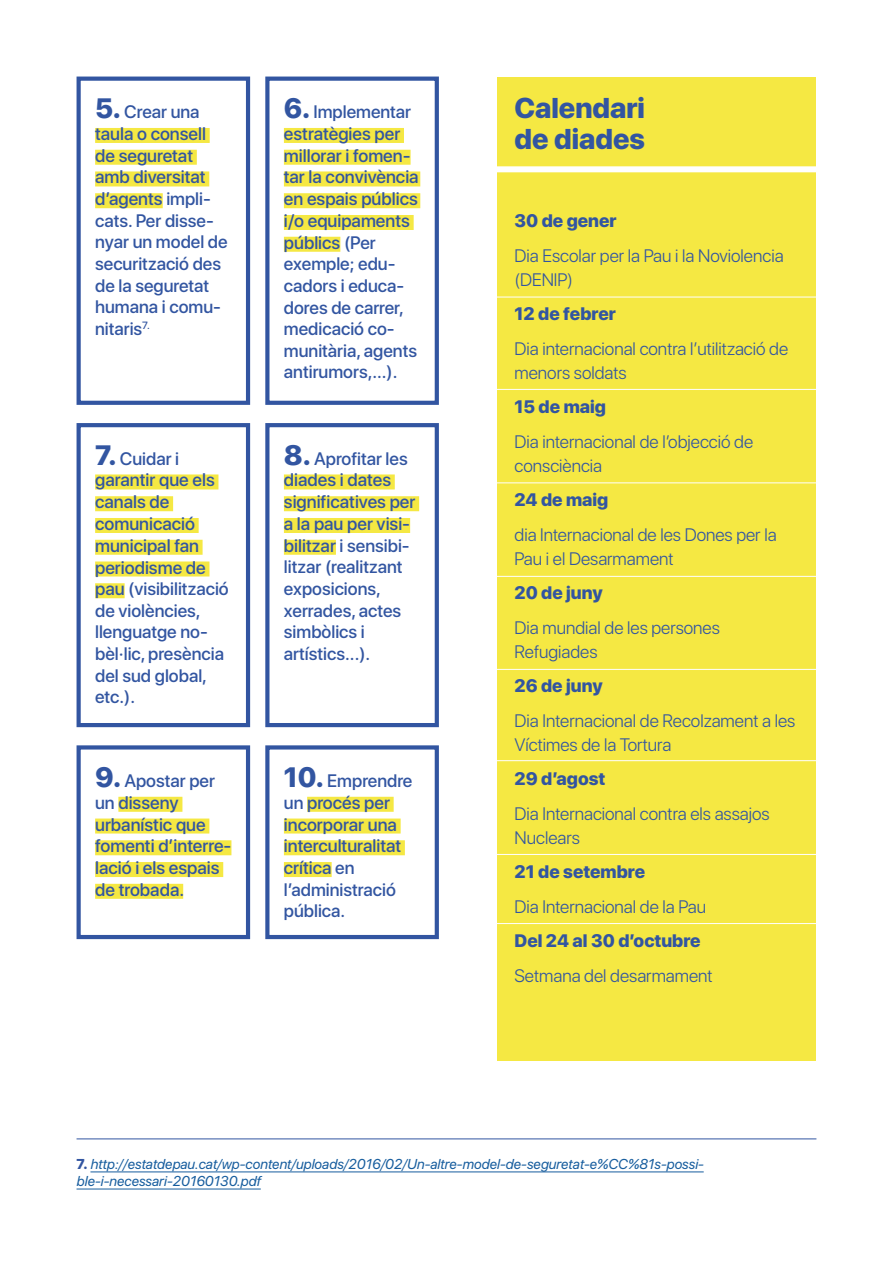
<style>
.page{position:relative;width:893px;height:1263px;background:#fff}
.page>*{position:absolute;margin:0;border:0;box-sizing:border-box;transform-origin:0 0}
.t1{font:800 28.5px "SF Pro Display";color:#3255a1}
.t2{font:500 18.15px/21.8px "SF Pro Display";color:#3255a1}
.t3{font:500 18px/21.6px "SF Pro Display";color:#3255a1}
.t4{font:300 18px/24px "SF Pro Display";color:#3255a1}
.t5{font:800 18px "SF Pro Display";color:#3255a1}
.t6{font:italic 14.25px/17.1px "SF Pro Display";color:#175d9e}
.s1{font-weight:800;font-size:27.9px}
.s2{font-size:18px}
.s3{font-size:18.15px}
.s4{font-weight:800;font-style:normal;color:#3255a1}
</style>
<div class="page">
<div style="left:497px;top:77px;width:319px;height:984px;background:#f5e843"></div>
<hr style="left:480px;top:297px;width:348px;height:1px;background:#fff">
<div style="left:480px;top:166px;width:348px;height:6px;background:#fff"></div>
<hr style="left:480px;top:389px;width:348px;height:1px;background:#fff">
<hr style="left:480px;top:483px;width:348px;height:1px;background:#fff">
<hr style="left:480px;top:576px;width:348px;height:1px;background:#fff">
<hr style="left:480px;top:669px;width:348px;height:1px;background:#fff">
<hr style="left:480px;top:760px;width:348px;height:1px;background:#fff">
<hr style="left:480px;top:854px;width:348px;height:1px;background:#fff">
<hr style="left:480px;top:923px;width:348px;height:1px;background:#fff">
<hr style="left:90px;top:1171px;width:614px;height:1px;background:#175d9e">
<hr style="left:77px;top:1188px;width:184px;height:1px;background:#175d9e">
<hr style="left:77px;top:1138px;width:739px;height:1px;background:#3255a1">
<div style="left:77px;top:77px;width:173px;height:328px;border:4px solid #3255a1"></div>
<div style="left:77px;top:423px;width:173px;height:304px;border:4px solid #3255a1"></div>
<div style="left:77px;top:745px;width:173px;height:194px;border:4px solid #3255a1"></div>
<div style="left:265px;top:77px;width:174px;height:328px;border:4px solid #3255a1"></div>
<div style="left:265px;top:423px;width:174px;height:304px;border:4px solid #3255a1"></div>
<div style="left:265px;top:745px;width:174px;height:194px;border:4px solid #3255a1"></div>
<div style="left:95px;top:128px;width:115px;height:15px;background:#f5e843"></div>
<div style="left:95px;top:150px;width:102px;height:15px;background:#f5e843"></div>
<div style="left:95px;top:171px;width:114px;height:15px;background:#f5e843"></div>
<div style="left:95px;top:193px;width:68px;height:15px;background:#f5e843"></div>
<div style="left:95px;top:474px;width:123px;height:15px;background:#f5e843"></div>
<div style="left:95px;top:496px;width:78px;height:15px;background:#f5e843"></div>
<div style="left:95px;top:518px;width:104px;height:15px;background:#f5e843"></div>
<div style="left:95px;top:540px;width:108px;height:15px;background:#f5e843"></div>
<div style="left:95px;top:561px;width:114px;height:15px;background:#f5e843"></div>
<div style="left:95px;top:583px;width:30px;height:15px;background:#f5e843"></div>
<div style="left:118px;top:797px;width:64px;height:15px;background:#f5e843"></div>
<div style="left:95px;top:818px;width:114px;height:15px;background:#f5e843"></div>
<div style="left:95px;top:840px;width:136px;height:15px;background:#f5e843"></div>
<div style="left:95px;top:862px;width:128px;height:15px;background:#f5e843"></div>
<div style="left:95px;top:884px;width:88px;height:15px;background:#f5e843"></div>
<div style="left:284px;top:128px;width:120px;height:15px;background:#f5e843"></div>
<div style="left:284px;top:150px;width:127px;height:15px;background:#f5e843"></div>
<div style="left:284px;top:171px;width:136px;height:15px;background:#f5e843"></div>
<div style="left:284px;top:193px;width:136px;height:15px;background:#f5e843"></div>
<div style="left:284px;top:215px;width:130px;height:15px;background:#f5e843"></div>
<div style="left:284px;top:237px;width:56px;height:15px;background:#f5e843"></div>
<div style="left:284px;top:474px;width:111px;height:15px;background:#f5e843"></div>
<div style="left:284px;top:496px;width:135px;height:15px;background:#f5e843"></div>
<div style="left:284px;top:518px;width:126px;height:15px;background:#f5e843"></div>
<div style="left:284px;top:540px;width:52px;height:15px;background:#f5e843"></div>
<div style="left:307px;top:797px;width:87px;height:15px;background:#f5e843"></div>
<div style="left:284px;top:818px;width:117px;height:15px;background:#f5e843"></div>
<div style="left:284px;top:840px;width:121px;height:15px;background:#f5e843"></div>
<div style="left:284px;top:862px;width:48px;height:15px;background:#f5e843"></div>
<p class="t3" style="left:95px;top:102px;width:106px"><span class="s1">5.</span> Crear una</p>
<p class="t2" style="left:95px;top:123px;width:117px">taula o consell de seguretat amb diversitat d’agents <span class="s2">impli-</span></p>
<p class="t3" style="left:95px;top:210px;width:134px">cats. Per disse&shy;nyar un model de securització des de la seguretat humana i comu&shy;nitaris<sup>7.</sup></p>
<p class="t3" style="left:95px;top:448px;width:86px"><span class="s1">7.</span> Cuidar i</p>
<p class="t2" style="left:95px;top:470px;width:121px">garantir que els canals de</p>
<p class="t2" style="left:95px;top:513px;width:105px">comunicació municipal fan</p>
<p class="t2" style="left:95px;top:557px;width:112px">periodisme de</p>
<p class="t3" style="left:95px;top:579px;width:135px"><span class="s3">pau</span> (visibilització de violències, llenguatge no&shy;bèl·lic, presència del sud global, etc.).</p>
<p class="t3" style="left:95px;top:771px;width:121px"><span class="s1">9.</span> Apostar per</p>
<p class="t2" style="left:95px;top:792px;width:85px"><span class="s2">un</span> disseny</p>
<p class="t2" style="left:95px;top:814px;width:138px">urbanístic que fomenti d’interre&shy;lació i els espais de trobada.</p>
<p class="t3" style="left:284px;top:102px;width:129px"><span class="s1">6.</span> Implementar</p>
<p class="t2" style="left:284px;top:123px;width:136px">estratègies per millorar i fomen&shy;tar la convivència en espais públics i/o equipaments públics <span class="s2">(Per</span></p>
<p class="t3" style="left:284px;top:254px;width:135px">exemple; edu&shy;cadors i educa&shy;dores de carrer, medicació co&shy;munitària, agents antirumors,...).</p>
<p class="t3" style="left:284px;top:448px;width:125px"><span class="s1">8.</span> Aprofitar les</p>
<p class="t2" style="left:284px;top:470px;width:133px">diades i dates significatives per a la pau per visi-</p>
<p class="t3" style="left:284px;top:535px;width:127px"><span class="s3">bilitzar</span> i sensibi&shy;litzar (realitzant</p>
<p class="t3" style="left:284px;top:579px;width:119px">exposicions, xerrades, actes simbòlics i</p>
<p class="t3" style="left:284px;top:643px;width:88px">artístics...).</p>
<p class="t3" style="left:284px;top:771px;width:130px"><span class="s1">10.</span> Emprendre</p>
<p class="t2" style="left:284px;top:792px;width:115px"><span class="s2">un</span> procés per incorporar una</p>
<p class="t2" style="left:284px;top:836px;width:119px">interculturalitat crítica <span class="s2">en</span></p>
<p class="t3" style="left:284px;top:879px;width:114px">l’administració pública.</p>
<p class="t1" style="left:514px;top:91px;width:132px">Calendari</p>
<p class="t1" style="left:514px;top:122px;width:132px">de diades</p>
<p class="t5" style="left:514px;top:210px;width:104px">30 de gener</p>
<p class="t4" style="left:514px;top:244px;width:271px">Dia Escolar per la Pau i la Noviolencia (DENIP)</p>
<p class="t5" style="left:514px;top:303px;width:103px">12 de febrer</p>
<p class="t4" style="left:514px;top:337px;width:275px">Dia internacional contra l’utilització de menors soldats</p>
<p class="t5" style="left:514px;top:396px;width:93px">15 de maig</p>
<p class="t4" style="left:514px;top:430px;width:240px">Dia internacional de l’objecció de</p>
<p class="t4" style="left:514px;top:454px;width:89px">consciència</p>
<p class="t5" style="left:514px;top:489px;width:95px">24 de maig</p>
<p class="t4" style="left:514px;top:523px;width:264px">dia Internacional de les Dones per la<br>Pau i el Desarmament</p>
<p class="t5" style="left:514px;top:582px;width:90px">20 de juny</p>
<p class="t4" style="left:514px;top:616px;width:207px">Dia mundial de les persones</p>
<p class="t4" style="left:514px;top:640px;width:85px">Refugiades</p>
<p class="t5" style="left:514px;top:675px;width:90px">26 de juny</p>
<p class="t4" style="left:514px;top:709px;width:282px">Dia Internacional de Recolzament a les<br>Víctimes de la Tortura</p>
<p class="t5" style="left:514px;top:768px;width:92px">29 d’agost</p>
<p class="t4" style="left:514px;top:802px;width:257px">Dia Internacional contra els assajos<br>Nuclears</p>
<p class="t5" style="left:514px;top:861px;width:132px">21 de setembre</p>
<p class="t4" style="left:514px;top:895px;width:193px">Dia Internacional de la Pau</p>
<p class="t5" style="left:514px;top:930px;width:188px">Del 24 al 30 d’octubre</p>
<p class="t4" style="left:514px;top:964px;width:200px">Setmana del desarmament</p>
<p class="t6" style="left:77px;top:1156px;width:629px"><span class="s4">7.</span> http://estatdepau.cat/wp-content/uploads/2016/02/Un-altre-model-de-seguretat-e%CC%81s-possi&shy;ble-i-necessari-20160130.pdf</p>
</div>
